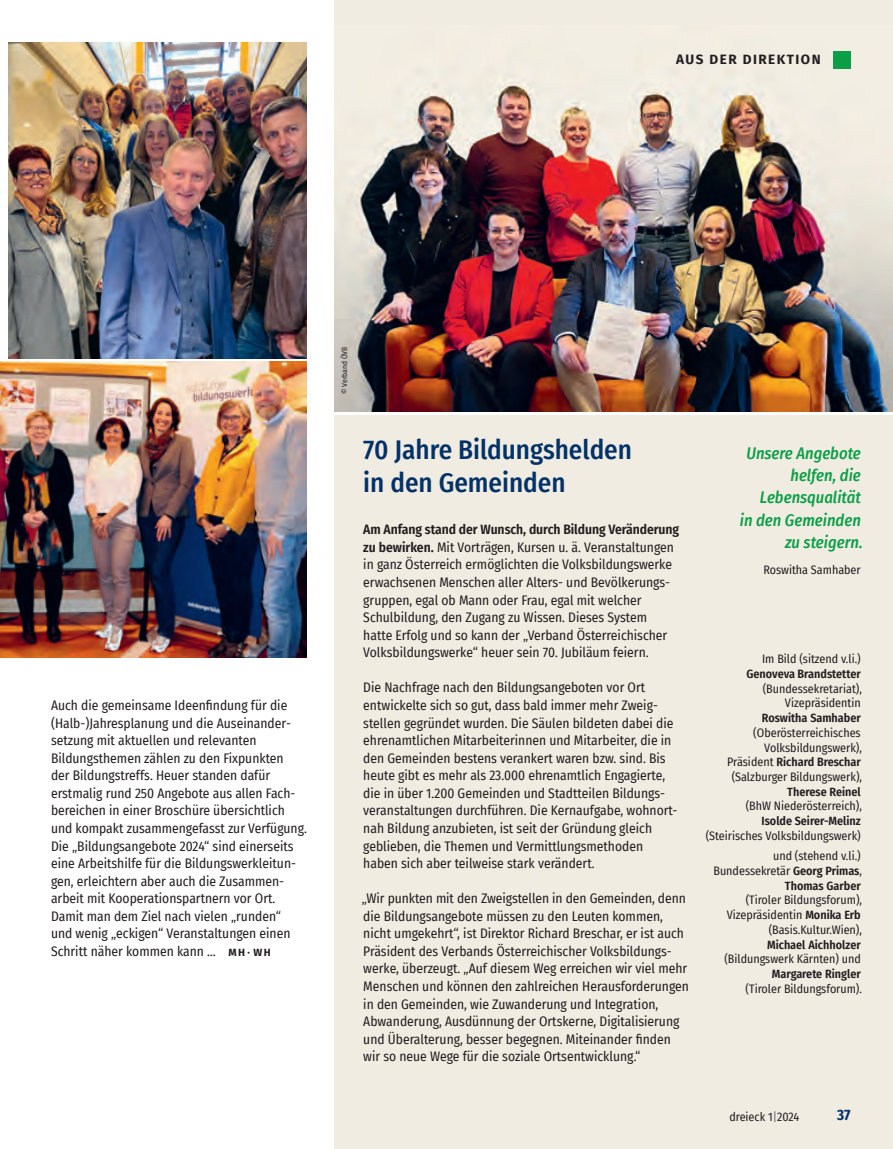
<style>
.page{position:relative;width:893px;height:1149px;background:#fff}
.page>*{position:absolute;margin:0;border:0;box-sizing:border-box;transform-origin:0 0}
.t1{font:500 27px/32.5px "Fira Sans Condensed";color:#003268}
.t2{font:italic 500 16.5px/22.2px "Fira Sans Condensed";color:#0a9f46;text-align:right}
.t3{font:700 15px "Fira Sans Condensed";color:#003268}
.t4{font:13.5px/17.5px "Fira Sans Condensed";color:#231f20}
.t5{font:700 13.5px "Fira Sans";letter-spacing:.11em;color:#231f20}
.t6{font:12px/14.7px "Fira Sans Condensed";color:#231f20;text-align:right}
.t7{font:7.5px "Fira Sans Condensed";color:#231f20}
.s1{font-family:"Fira Sans";font-weight:700;font-size:10.5px}
.s2{font-weight:600}
.s3{font-weight:300}
</style>
<div class="page">
<div style="left:335px;top:415px;width:558px;height:733px;background:#f1ece2"></div>
<div style="left:335px;top:0;width:558px;height:411px;background:#f1ece2"></div>
<img style="left:335px;top:51px;width:558px;height:360px">
<div style="left:833px;top:51px;width:17px;height:17px;background:#0a9f46"></div>
<img style="left:0;top:362px;width:306px;height:295px">
<img style="left:9px;top:43px;width:297px;height:315px">
<p class="t5" style="left:676px;top:51px;width:146px">AUS DER DIREKTION</p>
<p class="t4" style="left:51px;top:696px;width:257px">Auch die gemeinsame Ideenfindung für die (Halb-)Jahresplanung und die Auseinander - setzung mit aktuellen und relevanten Bildungsthemen zählen zu den Fixpunkten<br>der Bildungstreffs. Heuer standen dafür erstmalig rund 250 Angebote aus allen Fach&shy;bereichen in einer Broschüre übersichtlich und kompakt zusammengefasst zur Verfügung.<br>Die „Bildungsangebote 2024“ sind einerseits eine Arbeitshilfe für die Bildungswerkleitun&shy;gen, erleichtern aber auch die Zusammen - arbeit mit Kooperationspartnern vor Ort.<br>Damit man dem Ziel nach vielen „runden“<br>und wenig „eckigen“ Veranstaltungen einen Schritt näher kommen kann … <span class="s1">MH · WH</span></p>
<p class="t7" style="left:340px;top:394px;width:49px;rotate:-90deg">© Verband ÖVB</p>
<p class="t1" style="left:363px;top:433px;width:270px">70 Jahre Bildungshelden in den Gemeinden</p>
<p class="t4" style="left:363px;top:521px;width:317px"><span class="s2">Am Anfang stand der Wunsch, durch Bildung Veränderung zu bewirken.</span> Mit Vorträgen, Kursen u. ä. Veranstaltungen in ganz Österreich ermöglichten die Volksbildungswerke erwachsenen Menschen aller Alters- und Bevölkerungs&shy;gruppen, egal ob Mann oder Frau, egal mit welcher Schulbildung, den Zugang zu Wissen. Dieses System hatte Erfolg und so kann der „Verband Österreichischer Volksbildungswerke“ heuer sein 70. Jubiläum feiern.</p>
<p class="t4" style="left:363px;top:679px;width:316px">Die Nachfrage nach den Bildungsangeboten vor Ort entwickelte sich so gut, dass bald immer mehr Zweig - stellen gegründet wurden. Die Säulen bildeten dabei die ehrenamtlichen Mitarbeiterinnen und Mitarbeiter, die in den Gemeinden bestens verankert waren bzw. sind. Bis heute gibt es mehr als 23.000 ehrenamtlich Engagierte, die in über 1.200 Gemeinden und Stadtteilen Bildungs - veran staltungen durchführen. Die Kernaufgabe, wohnort&shy;nah Bildung anzubieten, ist seit der Gründung gleich geblieben, die Themen und Vermittlungsmethoden haben sich aber teilweise stark verändert.</p>
<p class="t4" style="left:362px;top:889px;width:329px">„Wir punkten mit den Zweigstellen in den Gemeinden, denn die Bildungsangebote müssen zu den Leuten kommen, nicht umgekehrt“, ist Direktor Richard Breschar, er ist auch Präsident des Verbands Österreichischer Volksbildungs&shy;werke, überzeugt. „Auf diesem Weg erreichen wir viel mehr Menschen und können den zahlreichen Herausforderungen in den Gemeinden, wie Zuwanderung und Integration, Abwanderung, Ausdünnung der Ortskerne, Digitalisierung und Überalterung, besser begegnen. Miteinander finden wir so neue Wege für die soziale Ortsentwicklung.“</p>
<p class="t2" style="left:740px;top:442px;width:124px">Unsere Angebote helfen, die<br>Lebensqualität<br>in den Gemeinden zu steigern.</p>
<p class="t6" style="left:763px;top:562px;width:99px">Roswitha Samhaber</p>
<p class="t6" style="left:706px;top:651px;width:158px">Im Bild (sitzend v.li.)<br><span class="s2">Genoveva Brandstetter </span>(Bundessekretariat),<br>Vizepräsidentin<br><span class="s2">Roswitha Samhaber </span>(Oberösterreichisches<br>Volksbildungswerk),<br>Präsident <span class="s2">Richard Breschar </span>(Salzburger Bildungswerk),<br><span class="s2">Therese Reinel<br></span>(BhW Niederösterreich),<br><span class="s2">Isolde Seirer-Melinz </span>(Steirisches Volksbildungswerk)</p>
<p class="t6" style="left:713px;top:848px;width:150px">und (stehend v.li.)<br>Bundessekretär <span class="s2">Georg Primas</span>,<br><span class="s2">Thomas Garber<br></span>(Tiroler Bildungsforum),<br>Vizepräsidentin <span class="s2">Monika Erb </span>(Basis.Kultur.Wien),<br><span class="s2">Michael Aichholzer </span>(Bildungswerk Kärnten) und<br><span class="s2">Margarete Ringler<br></span>(Tiroler Bildungsforum).</p>
<p class="t6" style="left:729px;top:1108px;width:72px">dreieck 1<span class="s3">|</span>2024</p>
<p class="t3" style="left:837px;top:1106px;width:15px">37</p>
</div>
